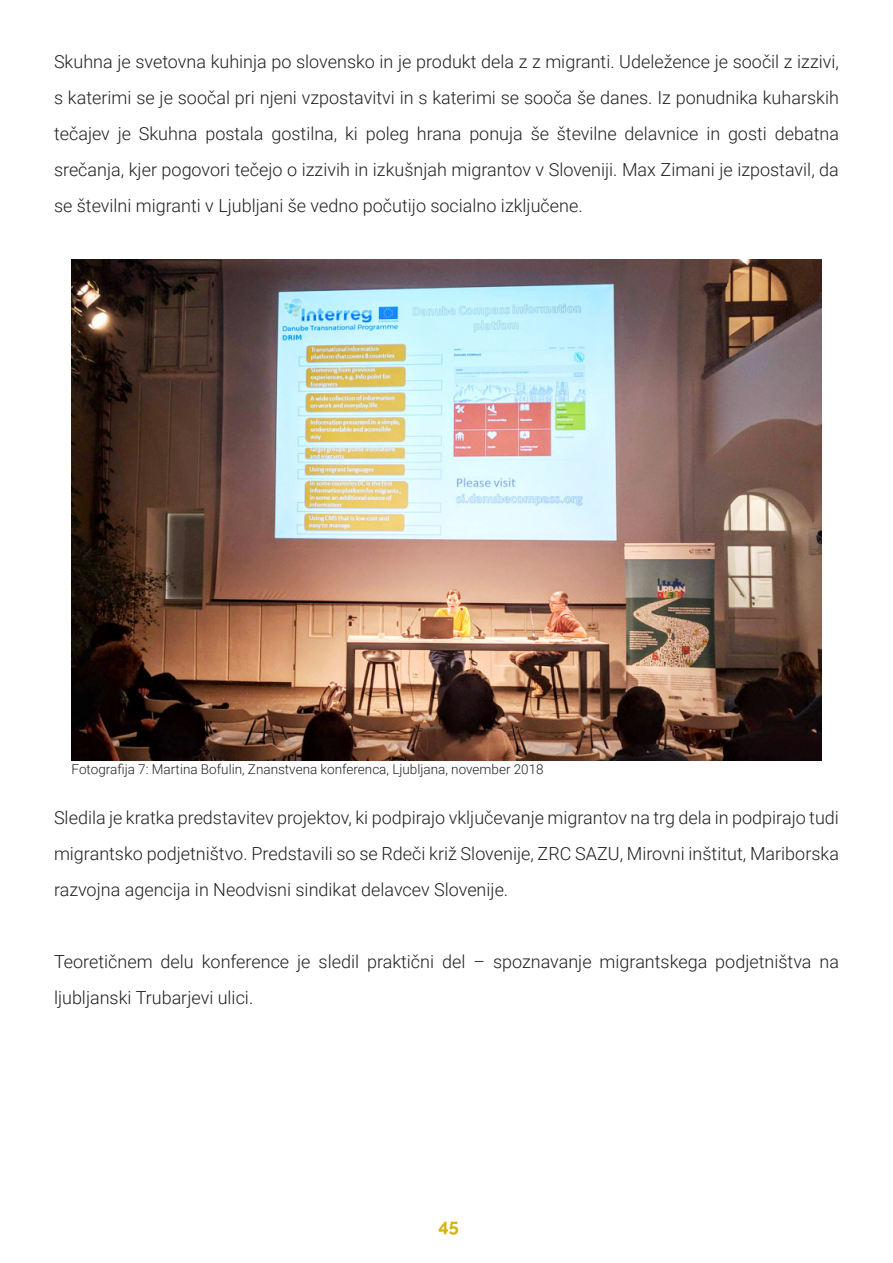
<style>
.page{position:relative;width:893px;height:1263px;background:#fff}
.page>*{position:absolute;margin:0;border:0;box-sizing:border-box;transform-origin:0 0}
.No_Spacing{font:300 18px/36px "Roboto";color:#231f20;text-align:justify}
.t1{font:700 18px "Raleway";color:#d4b104}
.t2{font:300 13.5px "Roboto";color:#231f20}
</style>
<div class="page">
<img style="left:72px;top:259px;width:749px;height:501px">
<p class="No_Spacing" style="left:54px;top:42px;width:786px">Skuhna je svetovna kuhinja po slovensko in je produkt dela z z migranti. Udeležence je soočil z izzivi, s katerimi se je soočal pri njeni vzpostavitvi in s katerimi se sooča še danes. Iz ponudnika kuharskih tečajev je Skuhna postala gostilna, ki poleg hrana ponuja še številne delavnice in gosti debatna srečanja, kjer pogovori tečejo o izzivih in izkušnjah migrantov v Sloveniji. Max Zimani je izpostavil, da se številni migranti v Ljubljani še vedno počutijo socialno izključene.</p>
<p class="t2" style="left:72px;top:760px;width:474px">Fotografija 7: Martina Bofulin, Znanstvena konferenca, Ljubljana, november 2018</p>
<p class="No_Spacing" style="left:54px;top:798px;width:786px">Sledila je kratka predstavitev projektov, ki podpirajo vključevanje migrantov na trg dela in podpirajo tudi migrantsko podjetništvo. Predstavili so se Rdeči križ Slovenije, ZRC SAZU, Mirovni inštitut, Mariborska razvojna agencija in Neodvisni sindikat delavcev Slovenije.</p>
<p class="No_Spacing" style="left:54px;top:942px;width:786px">Teoretičnem delu konference je sledil praktični del – spoznavanje migrantskega podjetništva na ljubljanski Trubarjevi ulici.</p>
<p class="t1" style="left:438px;top:1215px;width:22px">45</p>
</div>
